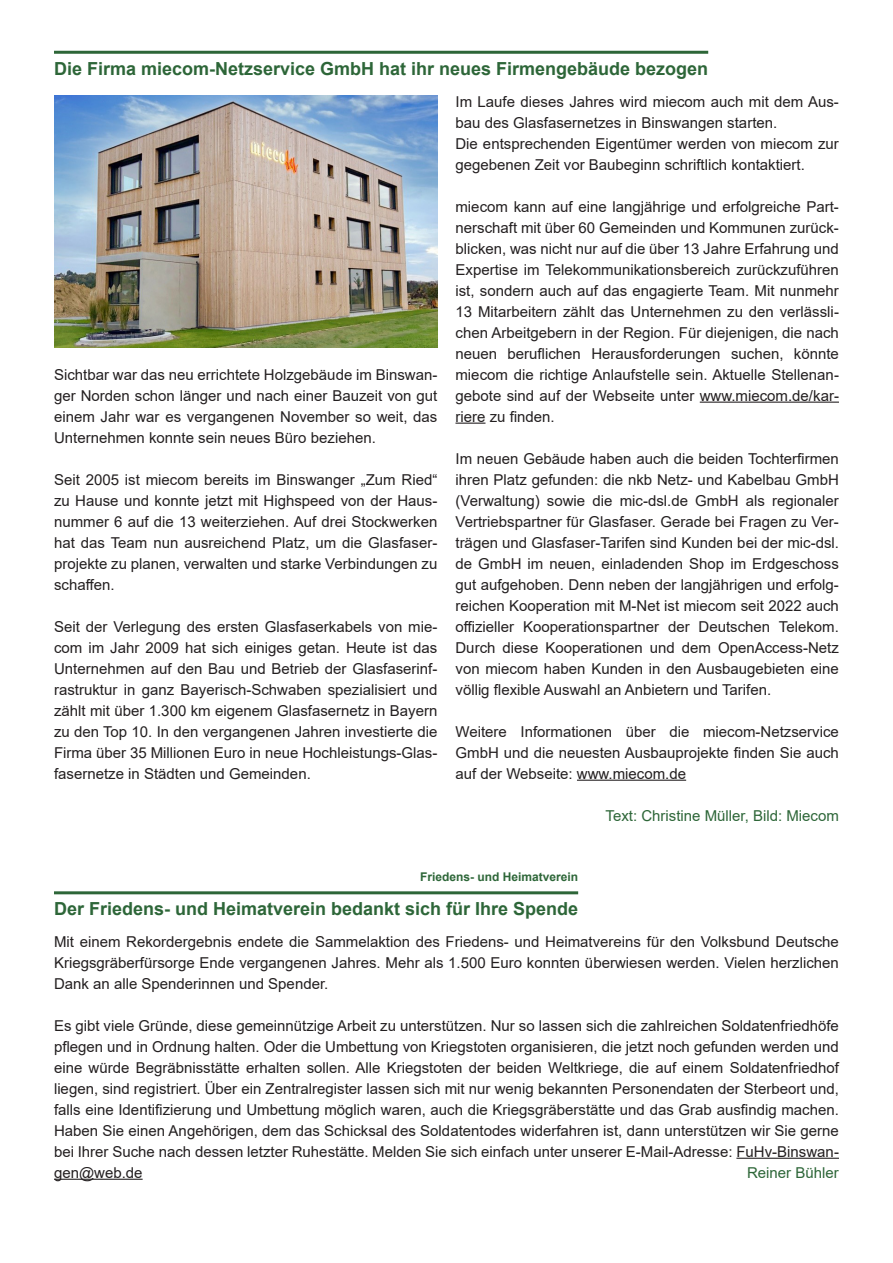
<style>
.page{position:relative;width:893px;height:1263px;background:#fff}
.page>*{position:absolute;margin:0;border:0;box-sizing:border-box;transform-origin:0 0}
.t1{font:700 18px "Arial";color:#2d6638}
.t2{font:15px/21px "Arial";color:#231f20;text-align:justify}
.t3{font:15px "Arial";color:#2d6638}
.t4{font:700 12px "Arial";color:#2d6638}
</style>
<div class="page">
<hr style="left:54px;top:51px;width:654px;height:3px;background:#2d6638">
<img style="left:54px;top:95px;width:383px;height:252px">
<hr style="left:700px;top:402px;width:139px;height:1px;background:#231f20">
<hr style="left:455px;top:423px;width:30px;height:1px;background:#231f20">
<hr style="left:577px;top:780px;width:109px;height:1px;background:#231f20">
<hr style="left:54px;top:891px;width:524px;height:3px;background:#2d6638">
<hr style="left:736px;top:1158px;width:103px;height:1px;background:#231f20">
<hr style="left:54px;top:1179px;width:89px;height:1px;background:#231f20">
<p class="t1" style="left:54px;top:56px;width:656px">Die Firma miecom-Netzservice GmbH hat ihr neues Firmengebäude bezogen</p>
<p class="t2" style="left:54px;top:364px;width:385px">Sichtbar war das neu errichtete Holzgebäude im Binswan&shy;ger Norden schon länger und nach einer Bauzeit von gut einem Jahr war es vergangenen November so weit, das Unternehmen konnte sein neues Büro beziehen.</p>
<p class="t2" style="left:54px;top:469px;width:385px">Seit 2005 ist miecom bereits im Binswanger „Zum Ried“ zu Hause und konnte jetzt mit Highspeed von der Haus&shy;nummer 6 auf die 13 weiterziehen. Auf drei Stockwerken hat das Team nun ausreichend Platz, um die Glasfaser&shy;projekte zu planen, verwalten und starke Verbindungen zu schaffen.</p>
<p class="t2" style="left:54px;top:616px;width:385px">Seit der Verlegung des ersten Glasfaserkabels von mie&shy;com im Jahr 2009 hat sich einiges getan. Heute ist das Unternehmen auf den Bau und Betrieb der Glasfaserinf&shy;rastruktur in ganz Bayerisch-Schwaben spezialisiert und zählt mit über 1.300 km eigenem Glasfasernetz in Bayern zu den Top 10. In den vergangenen Jahren investierte die Firma über 35 Millionen Euro in neue Hochleistungs-Glas&shy;fasernetze in Städten und Gemeinden.</p>
<p class="t2" style="left:455px;top:91px;width:385px;text-align:left">Im Laufe dieses Jahres wird miecom auch mit dem Aus&shy;bau des Glasfasernetzes in Binswangen starten.<br>Die entsprechenden Eigentümer werden von miecom zur gegebenen Zeit vor Baubeginn schriftlich kontaktiert.</p>
<p class="t2" style="left:455px;top:196px;width:385px">miecom kann auf eine langjährige und erfolgreiche Part&shy;nerschaft mit über 60 Gemeinden und Kommunen zurück&shy;blicken, was nicht nur auf die über 13 Jahre Erfahrung und Expertise im Telekommunikationsbereich zurückzuführen ist, sondern auch auf das engagierte Team. Mit nunmehr 13 Mitarbeitern zählt das Unternehmen zu den verlässli&shy;chen Arbeitgebern in der Region. Für diejenigen, die nach neuen beruflichen Herausforderungen suchen, könnte miecom die richtige Anlaufstelle sein. Aktuelle Stellenan&shy;gebote sind auf der Webseite unter www.miecom.de/kar&shy;riere zu finden.</p>
<p class="t2" style="left:455px;top:448px;width:385px">Im neuen Gebäude haben auch die beiden Tochterfirmen ihren Platz gefunden: die nkb Netz- und Kabelbau GmbH (Verwaltung) sowie die mic-dsl.de GmbH als regionaler Vertriebspartner für Glasfaser. Gerade bei Fragen zu Ver&shy;trägen und Glasfaser-Tarifen sind Kunden bei der mic-dsl. de GmbH im neuen, einladenden Shop im Erdgeschoss gut aufgehoben. Denn neben der langjährigen und erfolg&shy;reichen Kooperation mit M-Net ist miecom seit 2022 auch offizieller Kooperationspartner der Deutschen Telekom.<br>Durch diese Kooperationen und dem OpenAccess-Netz von miecom haben Kunden in den Ausbaugebieten eine völlig flexible Auswahl an Anbietern und Tarifen.</p>
<p class="t2" style="left:455px;top:721px;width:385px">Weitere Informationen über die miecom-Netzservice GmbH und die neuesten Ausbauprojekte finden Sie auch auf der Webseite: www.miecom.de</p>
<p class="t3" style="left:606px;top:805px;width:235px">Text: Christine Müller, Bild: Miecom</p>
<p class="t4" style="left:420px;top:868px;width:160px">Friedens- und Heimatverein</p>
<p class="t1" style="left:54px;top:896px;width:526px">Der Friedens- und Heimatverein bedankt sich für Ihre Spende</p>
<p class="t2" style="left:54px;top:931px;width:786px">Mit einem Rekordergebnis endete die Sammelaktion des Friedens- und Heimatvereins für den Volksbund Deutsche Kriegsgräberfürsorge Ende vergangenen Jahres. Mehr als 1.500 Euro konnten überwiesen werden. Vielen herzlichen Dank an alle Spenderinnen und Spender.</p>
<p class="t2" style="left:54px;top:1015px;width:786px">Es gibt viele Gründe, diese gemeinnützige Arbeit zu unterstützen. Nur so lassen sich die zahlreichen Soldatenfriedhöfe pflegen und in Ordnung halten. Oder die Umbettung von Kriegstoten organisieren, die jetzt noch gefunden werden und eine würde Begräbnisstätte erhalten sollen. Alle Kriegstoten der beiden Weltkriege, die auf einem Soldatenfriedhof liegen, sind registriert. Über ein Zentralregister lassen sich mit nur wenig bekannten Personendaten der Sterbeort und, falls eine Identifizierung und Umbettung möglich waren, auch die Kriegsgräberstätte und das Grab ausfindig machen.<br>Haben Sie einen Angehörigen, dem das Schicksal des Soldatentodes widerfahren ist, dann unterstützen wir Sie gerne bei Ihrer Suche nach dessen letzter Ruhestätte. Melden Sie sich einfach unter unserer E-Mail-Adresse: FuHv-Binswan&shy;gen@web.de</p>
<p class="t3" style="left:747px;top:1162px;width:93px">Reiner Bühler</p>
</div>
